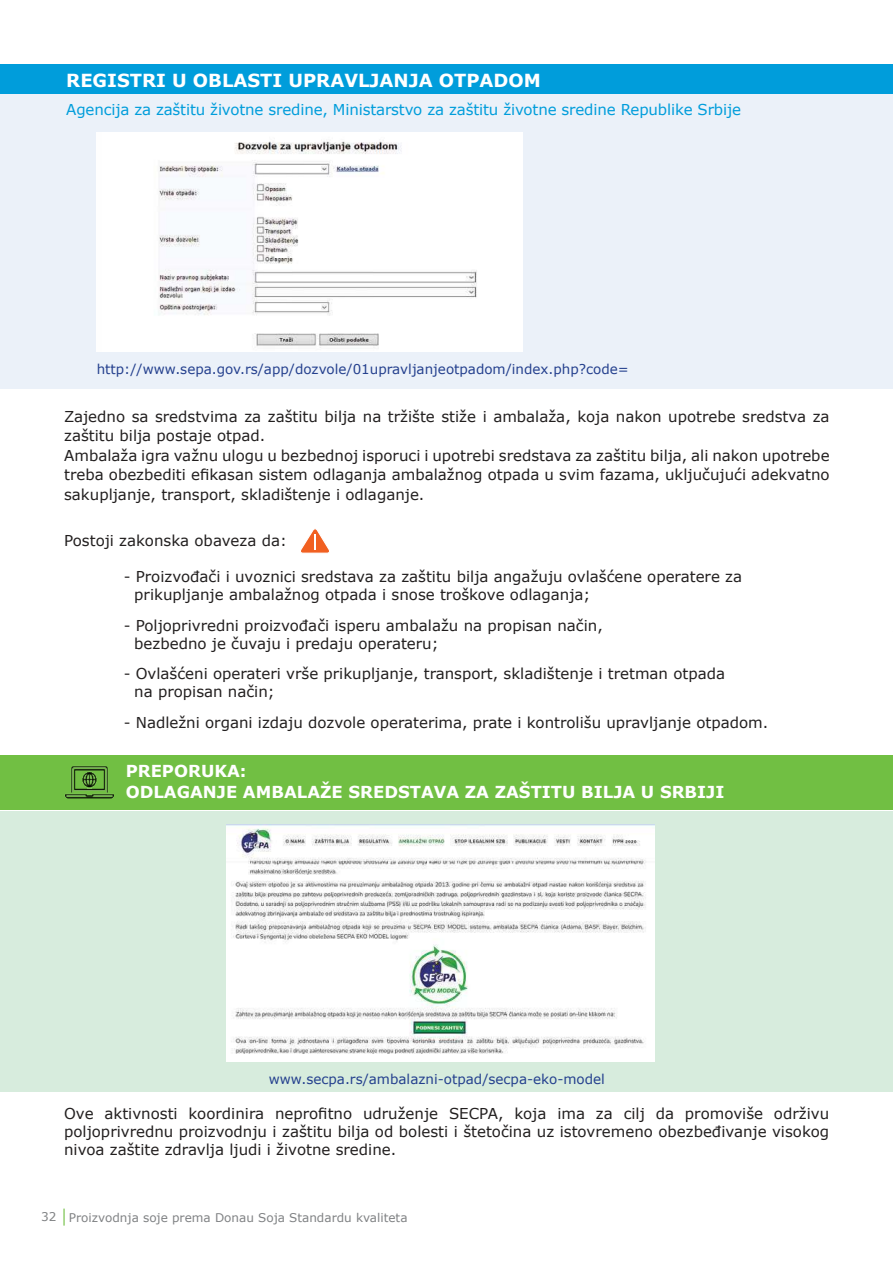
<style>
.page{position:relative;width:893px;height:1263px;background:#fff}
.page>*{position:absolute;margin:0;border:0;box-sizing:border-box;transform-origin:0 0}
.t1{font:700 18px "Verdana";color:#fff}
.t2{font:700 16.5px/21px "Verdana";color:#fff}
.t3{font:15px/18px "Verdana";color:#221f1f}
.t4{font:15px "Verdana";letter-spacing:-.01em;color:#009ddb}
.t5{font:13.5px "Verdana";color:#24408e}
.t6{font:12px "Verdana";color:#808284}
</style>
<div class="page">
<svg style="left:63px;top:1208px;width:2px;height:17px"></svg>
<div style="left:0;top:91px;width:893px;height:298px;background:#ebf1f9"></div>
<div style="left:0;top:64px;width:893px;height:29px;background:#009ddb"></div>
<div style="left:0;top:756px;width:893px;height:54px;background:#71bf43"></div>
<div style="left:0;top:811px;width:893px;height:280px;background:#d7ecdd"></div>
<img style="left:97px;top:133px;width:425px;height:219px">
<svg style="left:301px;top:529px;width:28px;height:25px"></svg>
<img style="left:227px;top:825px;width:427px;height:237px">
<img style="left:64px;top:755px;width:49px;height:44px">
<p class="t1" style="left:66px;top:72px;width:476px">REGISTRI U OBLASTI UPRAVLJANJA OTPADOM</p>
<p class="t4" style="left:66px;top:100px;width:676px">Agencija za zaštitu životne sredine, Ministarstvo za zaštitu životne sredine Republike Srbije</p>
<p class="t5" style="left:97px;top:360px;width:534px">http://www.sepa.gov.rs/app/dozvole/01upravljanjeotpadom/index.php?code=</p>
<p class="t3" style="left:64px;top:406px;width:767px;line-height:19.5px">Zajedno sa sredstvima za zaštitu bilja na tržište stiže i ambalaža, koja nakon upotrebe sredstva za zaštitu bilja postaje otpad.<br>Ambalaža igra važnu ulogu u bezbednoj isporuci i upotrebi sredstava za zaštitu bilja, ali nakon upotrebe treba obezbediti efikasan sistem odlaganja ambalažnog otpada u svim fazama, uključujući adekvatno sakupljanje, transport, skladištenje i odlaganje.</p>
<p class="t3" style="left:64px;top:531px;width:224px">Postoji zakonska obaveza da:</p>
<p class="t3" style="left:134px;top:567px;width:609px;text-indent:-11px">- Proizvođači i uvoznici sredstava za zaštitu bilja angažuju ovlašćene operatere za prikupljanje ambalažnog otpada i snose troškove odlaganja;</p>
<p class="t3" style="left:134px;top:616px;width:470px;text-indent:-11px">- Poljoprivredni proizvođači isperu ambalažu na propisan način, bezbedno je čuvaju i predaju operateru;</p>
<p class="t3" style="left:134px;top:665px;width:592px;text-indent:-11px">- Ovlašćeni operateri vrše prikupljanje, transport, skladištenje i tretman otpada na propisan način;</p>
<p class="t3" style="left:124px;top:713px;width:646px">- Nadležni organi izdaju dozvole operaterima, prate i kontrolišu upravljanje otpadom.</p>
<p class="t2" style="left:126px;top:762px;width:600px">PREPORUKA:<br>ODLAGANJE AMBALAŽE SREDSTAVA ZA ZAŠTITU BILJA U SRBIJI</p>
<p class="t5" style="left:269px;top:1069px;width:338px">www.secpa.rs/ambalazni-otpad/secpa-eko-model</p>
<p class="t3" style="left:64px;top:1104px;width:766px;text-align:justify">Ove aktivnosti koordinira neprofitno udruženje SECPA, koja ima za cilj da promoviše održivu poljoprivrednu proizvodnju i zaštitu bilja od bolesti i štetočina uz istovremeno obezbeđivanje visokog nivoa zaštite zdravlja ljudi i životne sredine.</p>
<p class="t6" style="left:41px;top:1212px;width:368px">32 Proizvodnja soje prema Donau Soja Standardu kvaliteta</p>
</div>
